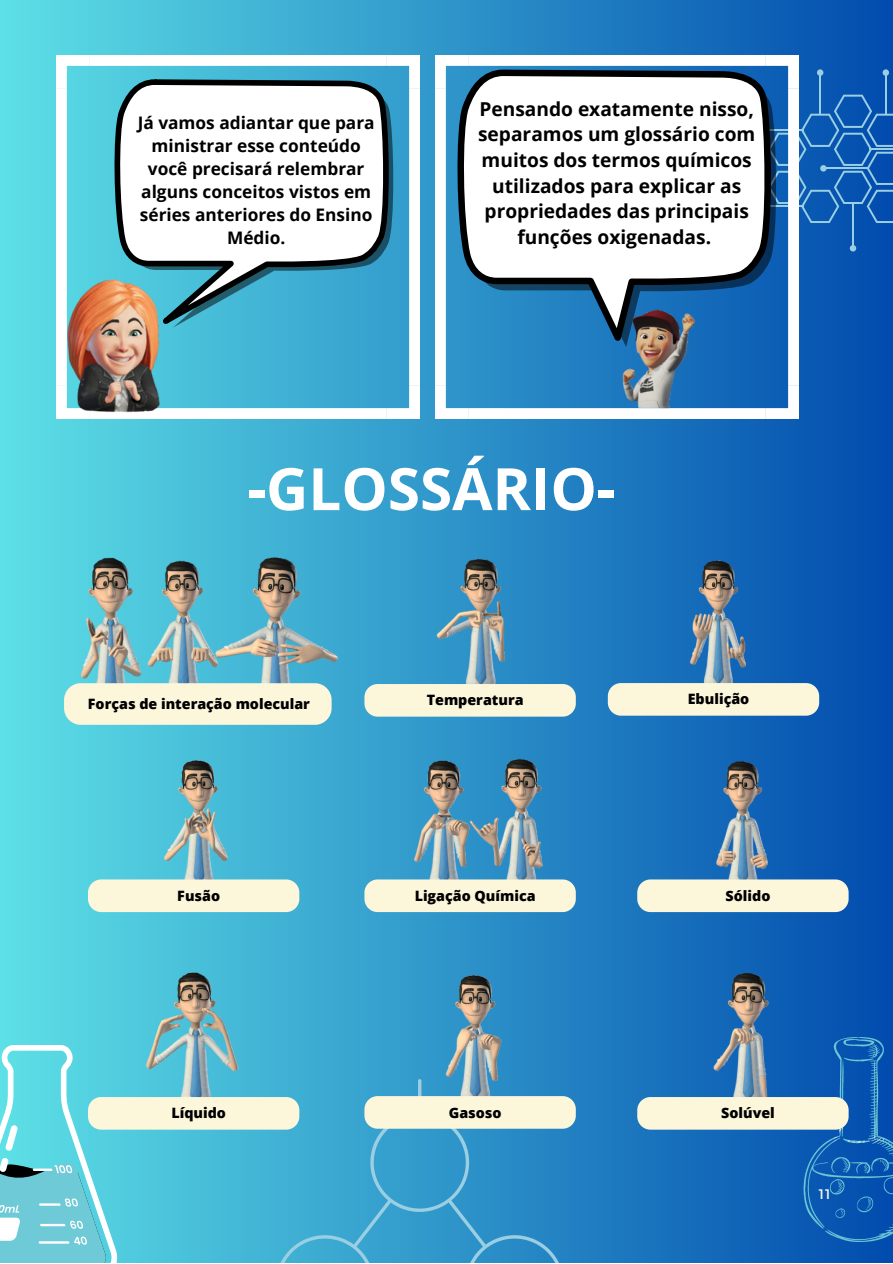
<style>
.page{position:relative;width:893px;height:1264px;background:#fff}
.page>*{position:absolute;margin:0;border:0;box-sizing:border-box;transform-origin:0 0}
.t1{font:700 58.5px "Open Sans";color:#fff}
.t2{font:700 19.2px/25.5px "Open Sans";color:#000;text-align:center}
.t3{font:700 17.25px/23.1px "Open Sans";color:#000;text-align:center}
.t4{font:800 14.25px "Open Sans";color:#000}
.t5{font:13.8px "Montserrat";color:#f5f5ef}
</style>
<div class="page">
<div style="left:0;top:0;width:892px;height:1262px;background:linear-gradient(to right,#5fe1e6,#024cae)"></div>
<svg style="left:798px;top:95px;width:94px;height:128px;background:#1c65b7"></svg>
<hr style="left:823px;top:168px;width:45px;height:1px;background:#9acee2">
<div style="left:820px;top:165px;width:6px;height:7px;background:#9acee2;border-radius:50%"></div>
<hr style="left:885px;top:72px;width:1px;height:42px;background:#9acee2">
<div style="left:882px;top:69px;width:7px;height:7px;background:#9acee2;border-radius:50%"></div>
<hr style="left:852px;top:204px;width:1px;height:44px;background:#9acee2">
<div style="left:849px;top:245px;width:7px;height:6px;background:#9acee2;border-radius:50%"></div>
<hr style="left:722px;top:130px;width:81px;height:1px;background:#9acee2">
<hr style="left:737px;top:206px;width:66px;height:1px;background:#9acee2">
<hr style="left:819px;top:72px;width:1px;height:42px;background:#9acee2">
<svg style="left:816px;top:69px;width:7px;height:7px"></svg>
<img style="left:56px;top:55px;width:364px;height:363px">
<svg style="left:388px;top:88px;width:7px;height:239px;background:#2b83a9"></svg>
<svg style="left:115px;top:79px;width:273px;height:248px"></svg>
<svg style="left:299px;top:1079px;width:299px;height:183px;background:#3498ca"></svg>
<img style="left:803px;top:1037px;width:89px;height:205px">
<img style="left:435px;top:55px;width:363px;height:363px">
<svg style="left:770px;top:82px;width:8px;height:265px;background:#115296"></svg>
<svg style="left:458px;top:69px;width:312px;height:278px"></svg>
<img style="left:8px;top:272px;width:220px;height:146px">
<img style="left:576px;top:280px;width:154px;height:130px">
<img style="left:53px;top:557px;width:76px;height:133px">
<img style="left:237px;top:557px;width:100px;height:133px">
<img style="left:129px;top:556px;width:108px;height:127px">
<div style="left:64px;top:683px;width:267px;height:41px;background:#fcf6db"></div>
<img style="left:428px;top:557px;width:105px;height:127px">
<div style="left:364px;top:684px;width:211px;height:32px;background:#fcf6db"></div>
<img style="left:667px;top:560px;width:102px;height:123px">
<div style="left:607px;top:683px;width:212px;height:32px;background:#fcf6db"></div>
<img style="left:392px;top:757px;width:78px;height:122px">
<img style="left:147px;top:757px;width:104px;height:122px">
<div style="left:88px;top:879px;width:211px;height:33px;background:#fcf6db"></div>
<img style="left:692px;top:760px;width:101px;height:119px">
<img style="left:470px;top:756px;width:103px;height:123px">
<div style="left:364px;top:879px;width:211px;height:33px;background:#fcf6db"></div>
<div style="left:637px;top:879px;width:211px;height:33px;background:#fcf6db"></div>
<img style="left:141px;top:970px;width:110px;height:74px">
<svg style="left:0;top:1044px;width:299px;height:218px;background:#6dcbda"></svg>
<img style="left:423px;top:973px;width:104px;height:123px">
<div style="left:364px;top:1096px;width:211px;height:32px;background:#fcf6db"></div>
<img style="left:695px;top:970px;width:106px;height:127px">
<div style="left:637px;top:1097px;width:211px;height:32px;background:#fcf6db"></div>
<p class="t3" style="left:138px;top:111px;width:238px">Já vamos adiantar que para ministrar esse conteúdo você precisará relembrar alguns conceitos vistos em séries anteriores do Ensino<br>Médio.</p>
<p class="t2" style="left:478px;top:96px;width:279px">Pensando exatamente nisso, separamos um glossário com muitos dos termos químicos utilizados para explicar as propriedades das principais funções oxigenadas.</p>
<p class="t1" style="left:247px;top:447px;width:370px">-GLOSSÁRIO-</p>
<p class="t4" style="left:88px;top:693px;width:223px">Forças de interação molecular</p>
<p class="t4" style="left:427px;top:690px;width:98px">Temperatura</p>
<p class="t4" style="left:687px;top:689px;width:63px">Ebulição</p>
<p class="t4" style="left:177px;top:885px;width:44px">Fusão</p>
<p class="t4" style="left:414px;top:885px;width:122px">Ligação Química</p>
<p class="t4" style="left:725px;top:885px;width:46px">Sólido</p>
<p class="t4" style="left:171px;top:1103px;width:56px">Líquido</p>
<p class="t4" style="left:448px;top:1102px;width:54px">Gasoso</p>
<p class="t4" style="left:721px;top:1103px;width:55px">Solúvel</p>
<p class="t5" style="left:818px;top:1184px;width:13px">11</p>
</div>
